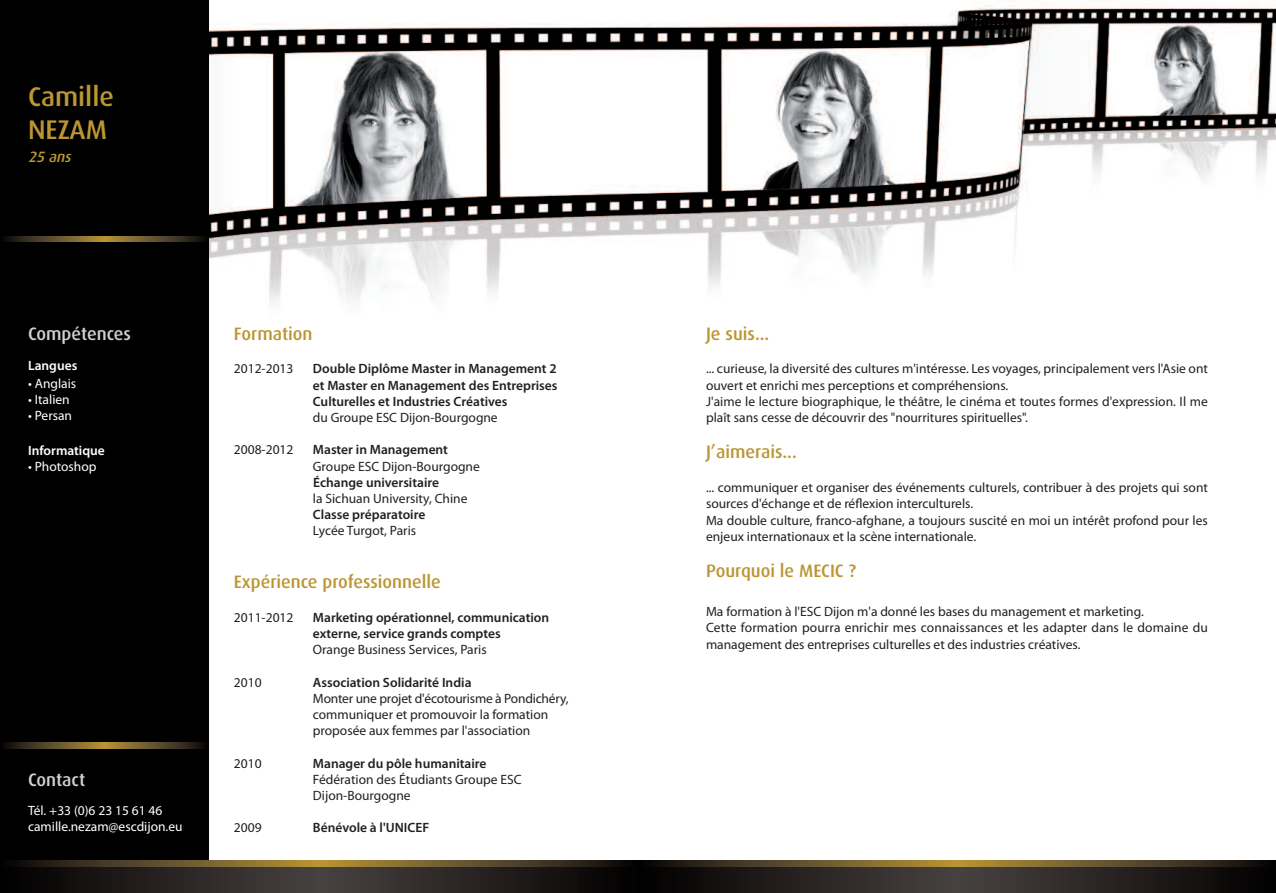
<style>
.page{position:relative;width:1276px;height:893px;background:#fff}
.page>*{position:absolute;margin:0;border:0;box-sizing:border-box;transform-origin:0 0}
.t1{font:500 27px/32.4px "Dax";color:#bb9632}
.t2{font:500 18px "Dax";color:#bb9632}
.t3{font:500 18px "Dax";color:#d1d2d4}
.t4{font:italic 500 15px "Dax";color:#bb9632}
.t5{font:13.5px/16.2px "Myriad Pro";color:#231f20}
.t6{font:600 13.5px/16.2px "Myriad Pro";color:#231f20;text-align:justify}
.t7{font:13.5px/16.5px "Myriad";color:#231f20}
.t8{font:13.5px/16.2px "Myriad Pro";color:#fff}
.t9{font:600 13.5px "Myriad Pro";color:#fff}
</style>
<div class="page">
<img style="left:209px;top:5px;width:1067px;height:300px">
<div style="left:638px;top:860px;width:320px;height:33px;background:linear-gradient(to right,#020000,#484241)"></div>
<div style="left:956px;top:860px;width:320px;height:33px;background:linear-gradient(to right,#494342,#030000)"></div>
<svg style="left:638px;top:861px;width:638px;height:6px;background:#5f4e28"></svg>
<div style="left:0;top:0;width:209px;height:871px;background:#000"></div>
<img style="left:5px;top:236px;width:199px;height:6px">
<img style="left:5px;top:742px;width:199px;height:6px">
<div style="left:0;top:860px;width:320px;height:33px;background:linear-gradient(to right,#020000,#484241)"></div>
<div style="left:318px;top:860px;width:320px;height:33px;background:linear-gradient(to right,#494342,#030000)"></div>
<svg style="left:0;top:861px;width:638px;height:6px;background:#5f4e28"></svg>
<h1 class="t1" style="left:28px;top:82px;width:87px">Camille<br>NEZAM</h1>
<p class="t4" style="left:28px;top:150px;width:47px">25 ans</p>
<h2 class="t3" style="left:28px;top:325px;width:104px">Compétences</h2>
<p class="t9" style="left:28px;top:360px;width:51px">Langues</p>
<p class="t8" style="left:28px;top:376px;width:50px">• Anglais</p>
<p class="t8" style="left:28px;top:392px;width:43px">• Italien</p>
<p class="t8" style="left:28px;top:409px;width:46px">• Persan</p>
<p class="t9" style="left:28px;top:445px;width:78px">Informatique</p>
<p class="t8" style="left:28px;top:459px;width:70px">• Photoshop</p>
<h2 class="t3" style="left:28px;top:772px;width:59px">Contact</h2>
<p class="t8" style="left:28px;top:803px;width:156px">Tél. +33 (0)6 23 15 61 46 camille.nezam@escdijon.eu</p>
<h2 class="t2" style="left:234px;top:325px;width:80px">Formation</h2>
<p class="t5" style="left:234px;top:362px;width:61px">2012-2013</p>
<p class="t6" style="left:313px;top:362px;width:246px">Double Diplôme Master in Management 2 et Master en Management des Entreprises Culturelles et Industries Créatives</p>
<p class="t5" style="left:313px;top:410px;width:186px">du Groupe ESC Dijon-Bourgogne</p>
<p class="t5" style="left:234px;top:443px;width:61px">2008-2012</p>
<p class="t6" style="left:313px;top:443px;width:137px">Master in Management</p>
<p class="t5" style="left:313px;top:459px;width:168px">Groupe ESC Dijon-Bourgogne</p>
<p class="t6" style="left:313px;top:475px;width:128px">échange universitaire</p>
<p class="t5" style="left:313px;top:491px;width:156px">la Sichuan University, Chine</p>
<p class="t6" style="left:313px;top:508px;width:114px">Classe préparatoire</p>
<p class="t5" style="left:313px;top:524px;width:105px">Lycée Turgot, Paris</p>
<h2 class="t2" style="left:234px;top:574px;width:208px">Expérience professionnelle</h2>
<p class="t5" style="left:234px;top:610px;width:61px">2011-2012</p>
<p class="t6" style="left:313px;top:610px;width:238px">Marketing opérationnel, communication externe, service grands comptes</p>
<p class="t5" style="left:313px;top:643px;width:175px">Orange Business Services, Paris</p>
<p class="t5" style="left:234px;top:675px;width:29px">2010</p>
<p class="t6" style="left:313px;top:675px;width:160px">Association Solidarité India</p>
<p class="t5" style="left:313px;top:691px;width:257px">Monter une projet d'écotourisme à Pondichéry, communiquer et promouvoir la formation proposée aux femmes par l'association</p>
<p class="t5" style="left:234px;top:756px;width:29px">2010</p>
<p class="t6" style="left:313px;top:756px;width:175px">Manager du pôle humanitaire</p>
<p class="t5" style="left:313px;top:772px;width:210px">Fédération des Étudiants Groupe ESC<br>Dijon-Bourgogne</p>
<p class="t5" style="left:234px;top:821px;width:29px">2009</p>
<p class="t6" style="left:313px;top:821px;width:118px">Bénévole à l'UNICEF</p>
<h2 class="t2" style="left:706px;top:325px;width:65px">Je suis...</h2>
<p class="t5" style="left:706px;top:362px;width:503px">... curieuse, la diversité des cultures m'intéresse. Les voyages, principalement vers l'Asie ont ouvert et enrichi mes perceptions et compréhensions.<br>J'aime le lecture biographique, le théâtre, le cinéma et toutes formes d'expression. Il me plaît sans cesse de découvrir des "nourritures spirituelles".</p>
<h2 class="t2" style="left:706px;top:444px;width:92px">J’aimerais...</h2>
<p class="t5" style="left:706px;top:481px;width:503px">... communiquer et organiser des événements culturels, contribuer à des projets qui sont sources d'échange et de réflexion interculturels.<br>Ma double culture, franco-afghane, a toujours suscité en moi un intérêt profond pour les enjeux internationaux et la scène internationale.</p>
<h2 class="t2" style="left:706px;top:563px;width:152px">Pourquoi le MECIC ?</h2>
<p class="t7" style="left:706px;top:604px;width:503px">Ma formation à l'ESC Dijon m'a donné les bases du management et marketing.<br>Cette formation pourra enrichir mes connaissances et les adapter dans le domaine du management des entreprises culturelles et des industries créatives.</p>
</div>
